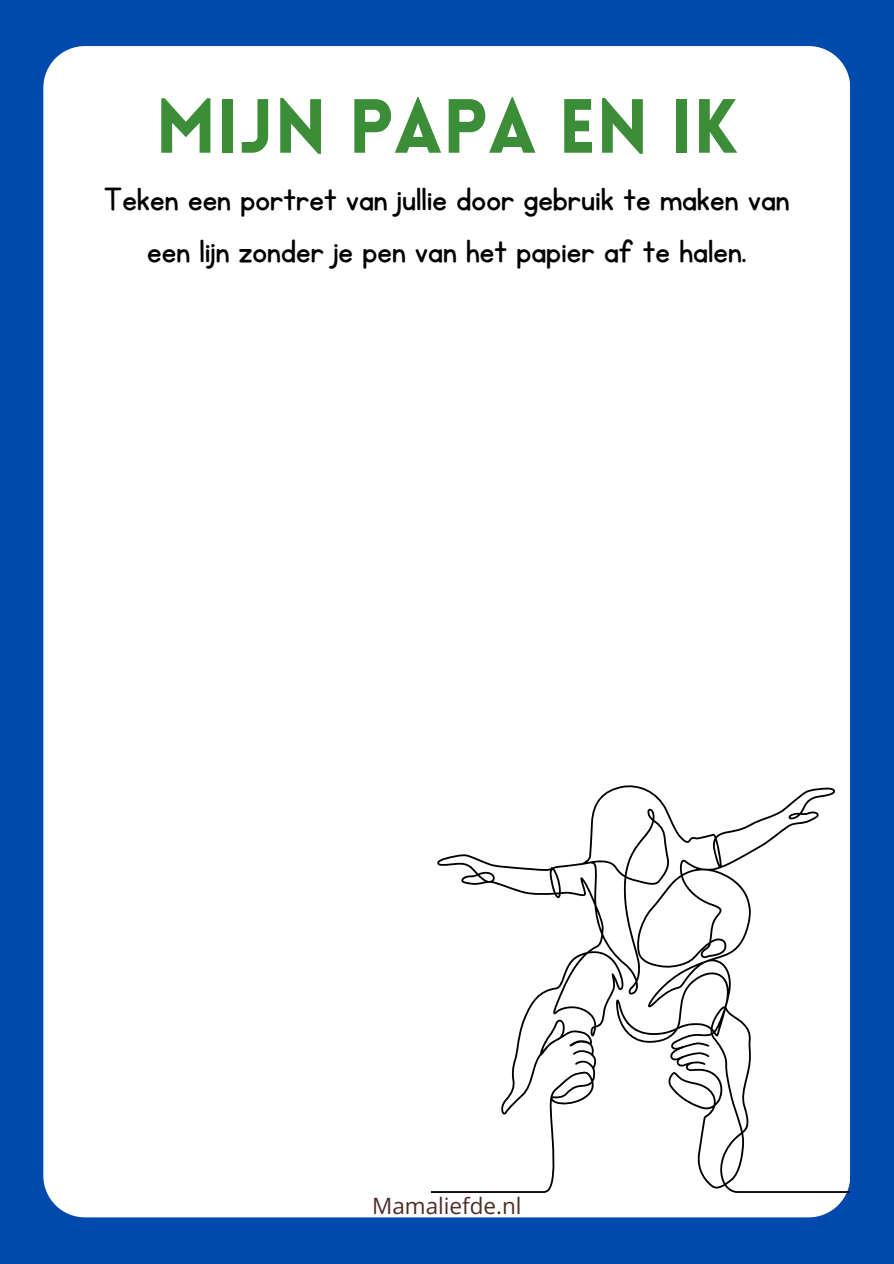
<style>
.page{position:relative;width:894px;height:1264px;background:#fff}
.page>*{position:absolute;margin:0;border:0;box-sizing:border-box;transform-origin:0 0}
.t1{font:900 75px "Lovelo";color:#3c8d37}
.t2{font:37.5px/51.8px "KG Primary Penmanship";color:#000;text-align:center}
.t3{font:22.5px "Open Sans";color:#4c2d26}
</style>
<div class="page">
<div style="left:0;top:0;width:893px;height:1263px;background:#004aad"></div>
<div style="left:43px;top:46px;width:807px;height:1171px;background:#fff"></div>
<div style="left:432px;top:1049px;width:164px;height:143px;background:#fff"></div>
<svg style="left:437px;top:783px;width:398px;height:331px;background:#f0f0f0"></svg>
<svg style="left:668px;top:1006px;width:181px;height:186px;background:#efefef"></svg>
<h2 class="t1" style="left:155px;top:96px;width:584px">MIJN PAPA EN IK</h2>
<h1 class="t2" style="left:104px;top:174px;width:687px">Teken een portret van jullie door gebruik te maken van een lijn zonder je pen van het papier af te halen.</h1>
<p class="t3" style="left:372px;top:1189px;width:151px">Mamaliefde.nl</p>
</div>
